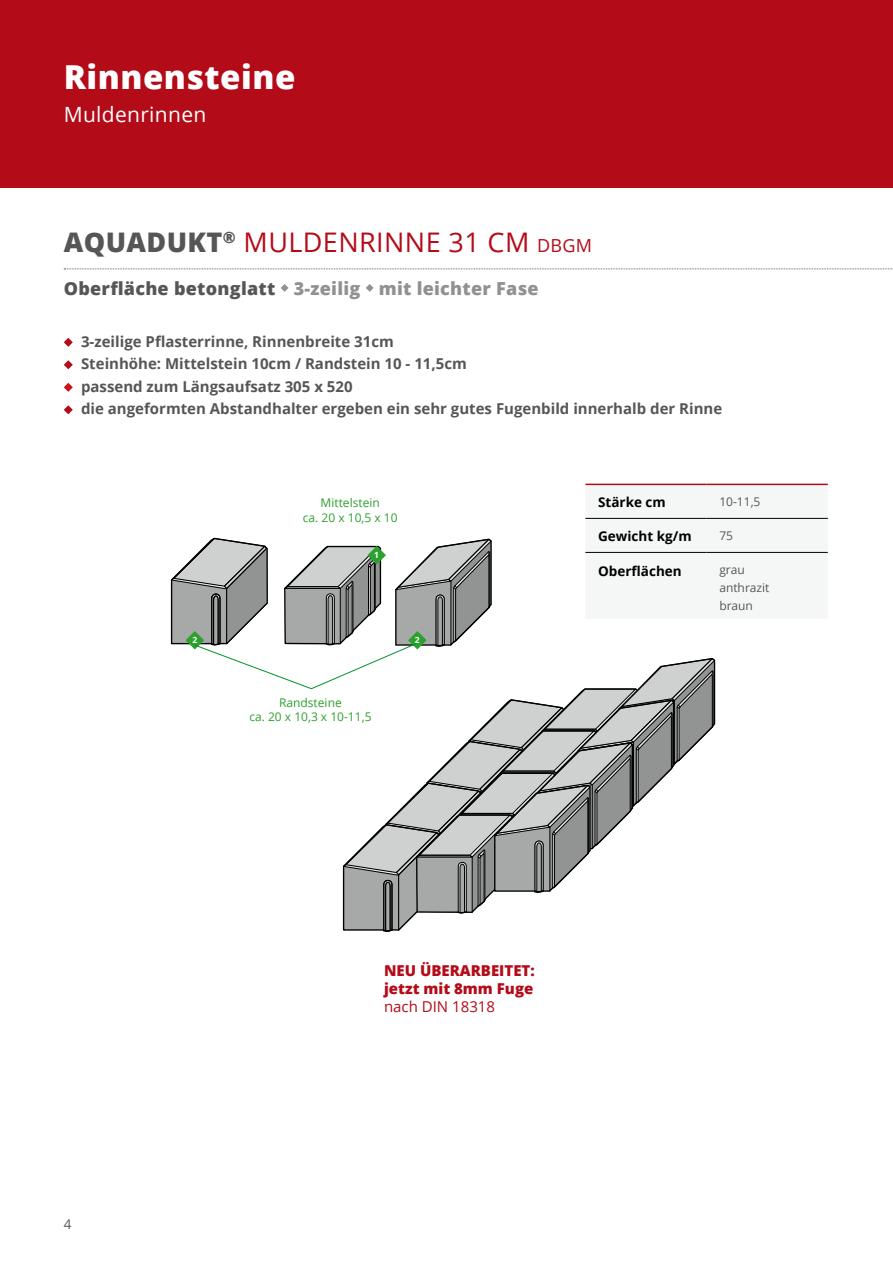
<style>
.page{position:relative;width:893px;height:1263px;background:#fff}
.page>*{position:absolute;margin:0;border:0;box-sizing:border-box;transform-origin:0 0}
.t1{font:800 33px "Open Sans";letter-spacing:.015em;color:#fff}
.t2{font:27px "Open Sans";letter-spacing:.015em;color:#b40b19}
.t3{font:21px "Open Sans";letter-spacing:.015em;color:#fff}
.t4{font:800 18px "Open Sans";letter-spacing:.015em;color:#909291}
.t5{font:700 15px/22.5px "Open Sans";color:#555756}
.t6{font:800 15px/18px "Open Sans";color:#b40b19}
.t7{font:15px "Open Sans";color:#b40b19}
.t8{font:700 13.5px "Open Sans";color:#000}
.t9{font:13.5px "Open Sans";color:#555756}
.t10{font:12px/14.4px "Open Sans";color:#2da12e;text-align:center}
.t11{font:12px/18px "Open Sans";color:#555756}
.t12{font:700 8.55px "Open Sans";color:#fff}
.s1{font-weight:800;color:#555756}
.s2{font-size:18px}
.s3{color:#555756}
</style>
<div class="page">
<div style="left:0;top:0;width:893px;height:187px;background:#b40b19"></div>
<svg style="left:64px;top:269px;width:828px;height:1px"></svg>
<svg style="left:281px;top:284px;width:7px;height:8px"></svg>
<svg style="left:366px;top:284px;width:8px;height:8px"></svg>
<svg style="left:64px;top:338px;width:9px;height:9px"></svg>
<svg style="left:64px;top:360px;width:9px;height:9px"></svg>
<svg style="left:64px;top:383px;width:9px;height:9px"></svg>
<svg style="left:64px;top:405px;width:9px;height:9px"></svg>
<svg style="left:170px;top:485px;width:658px;height:447px"></svg>
<hr style="left:585px;top:518px;width:122px;height:1px;background:#000">
<hr style="left:707px;top:518px;width:121px;height:1px;background:#000">
<hr style="left:585px;top:552px;width:122px;height:1px;background:#000">
<hr style="left:707px;top:552px;width:121px;height:1px;background:#000">
<hr style="left:585px;top:484px;width:122px;height:1px;background:#b40b19">
<hr style="left:707px;top:484px;width:121px;height:1px;background:#b40b19">
<h1 class="t1" style="left:64px;top:52px;width:233px">Rinnensteine</h1>
<h3 class="t3" style="left:64px;top:100px;width:144px">Muldenrinnen</h3>
<h2 class="t2" style="left:64px;top:224px;width:530px"><span class="s1">AQUADUKT</span><sup>®</sup> MULDENRINNE 31 CM <span class="s2">DBGM</span></h2>
<p class="t4" style="left:64px;top:275px;width:476px"><span class="s3">Oberfläche betonglatt</span> 3-zeilig mit leichter Fase</p>
<p class="t5" style="left:81px;top:330px;width:643px">3-zeilige Pflasterrinne, Rinnenbreite 31cm<br>Steinhöhe: Mittelstein 10cm / Randstein 10 - 11,5cm<br>passend zum Längsaufsatz 305 x 520<br>die angeformten Abstandhalter ergeben ein sehr gutes Fugenbild innerhalb der Rinne</p>
<p class="t9" style="left:64px;top:1215px;width:9px">4</p>
<p class="t10" style="left:303px;top:495px;width:96px">Mittelstein<br>ca. 20 x 10,5 x 10</p>
<p class="t12" style="left:374px;top:549px;width:6px">1</p>
<p class="t12" style="left:192px;top:634px;width:6px">2</p>
<p class="t12" style="left:415px;top:634px;width:6px">2</p>
<p class="t10" style="left:249px;top:695px;width:124px">Randsteine<br>ca. 20 x 10,3 x 10-11,5</p>
<p class="t8" style="left:598px;top:492px;width:69px">Stärke cm</p>
<p class="t11" style="left:719px;top:493px;width:43px">10-11,5</p>
<p class="t8" style="left:598px;top:526px;width:95px">Gewicht kg/m</p>
<p class="t11" style="left:719px;top:526px;width:15px">75</p>
<p class="t8" style="left:598px;top:561px;width:85px">Oberflächen</p>
<p class="t11" style="left:719px;top:561px;width:52px">grau anthrazit braun</p>
<p class="t6" style="left:384px;top:961px;width:152px">NEU ÜBERARBEITET: jetzt mit 8mm Fuge</p>
<p class="t7" style="left:384px;top:996px;width:113px">nach DIN 18318</p>
</div>
